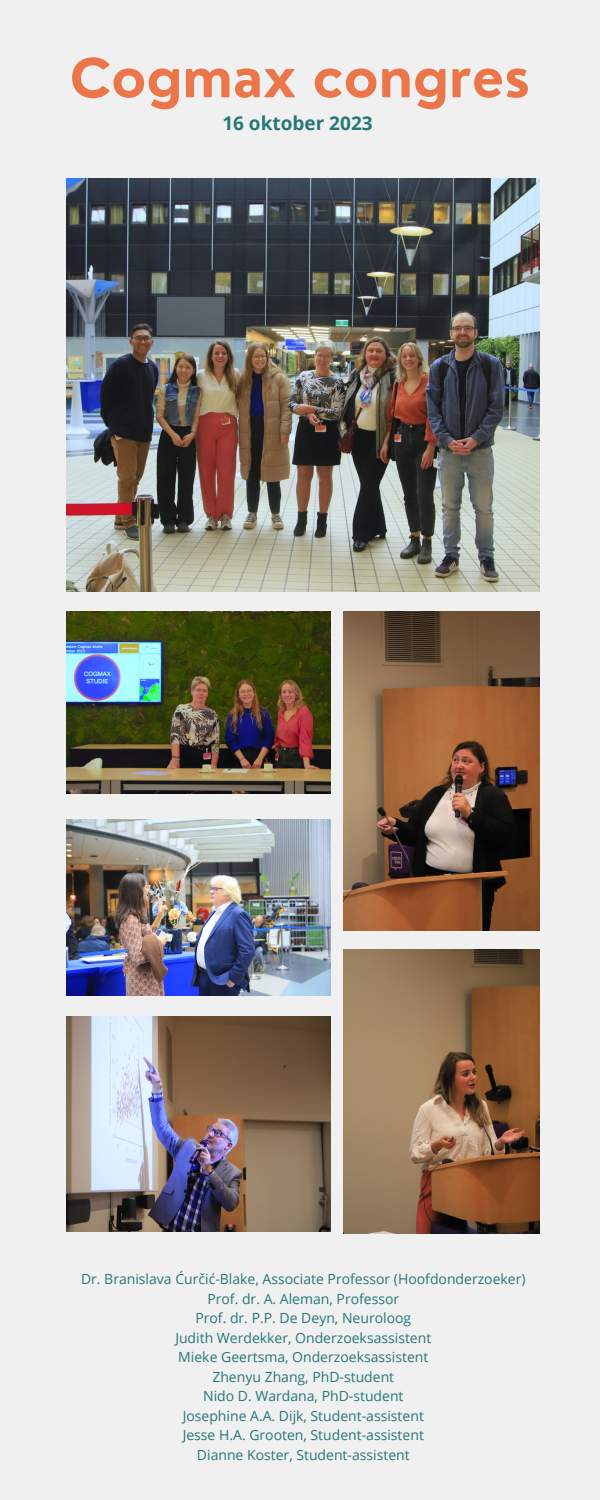
<style>
.page{position:relative;width:600px;height:1500px;background:#f0f0f1}
.page>*{position:absolute;margin:0;border:0;box-sizing:border-box;transform-origin:0 0}
.t1{font:700 52px "Nourd";color:#ea7649}
.t2{font:700 19px "Open Sans";color:#287777}
.t3{font:14px "Open Sans";color:#287777}
</style>
<div class="page">
<img style="left:67px;top:179px;width:473px;height:413px">
<img style="left:67px;top:1017px;width:264px;height:214px">
<img style="left:67px;top:612px;width:264px;height:182px">
<img style="left:344px;top:612px;width:196px;height:318px">
<img style="left:67px;top:819px;width:264px;height:176px">
<img style="left:344px;top:950px;width:196px;height:283px">
<p class="t1" style="left:70px;top:45px;width:462px">Cogmax congres</p>
<p class="t2" style="left:222px;top:110px;width:152px">16 oktober 2023</p>
<p class="t3" style="left:81px;top:1269px;width:446px">Dr. Branislava Ćurčić-Blake, Associate Professor (Hoofdonderzoeker)</p>
<p class="t3" style="left:207px;top:1289px;width:193px">Prof. dr. A. Aleman, Professor</p>
<p class="t3" style="left:195px;top:1308px;width:217px">Prof. dr. P.P. De Deyn, Neuroloog</p>
<p class="t3" style="left:175px;top:1328px;width:258px">Judith Werdekker, Onderzoeksassistent</p>
<p class="t3" style="left:178px;top:1347px;width:252px">Mieke Geertsma, Onderzoeksassistent</p>
<p class="t3" style="left:212px;top:1367px;width:183px">Zhenyu Zhang, PhD-student</p>
<p class="t3" style="left:203px;top:1386px;width:202px">Nido D. Wardana, PhD-student</p>
<p class="t3" style="left:183px;top:1406px;width:243px">Josephine A.A. Dijk, Student-assistent</p>
<p class="t3" style="left:183px;top:1425px;width:243px">Jesse H.A. Grooten, Student-assistent</p>
<p class="t3" style="left:197px;top:1445px;width:214px">Dianne Koster, Student-assistent</p>
</div>
